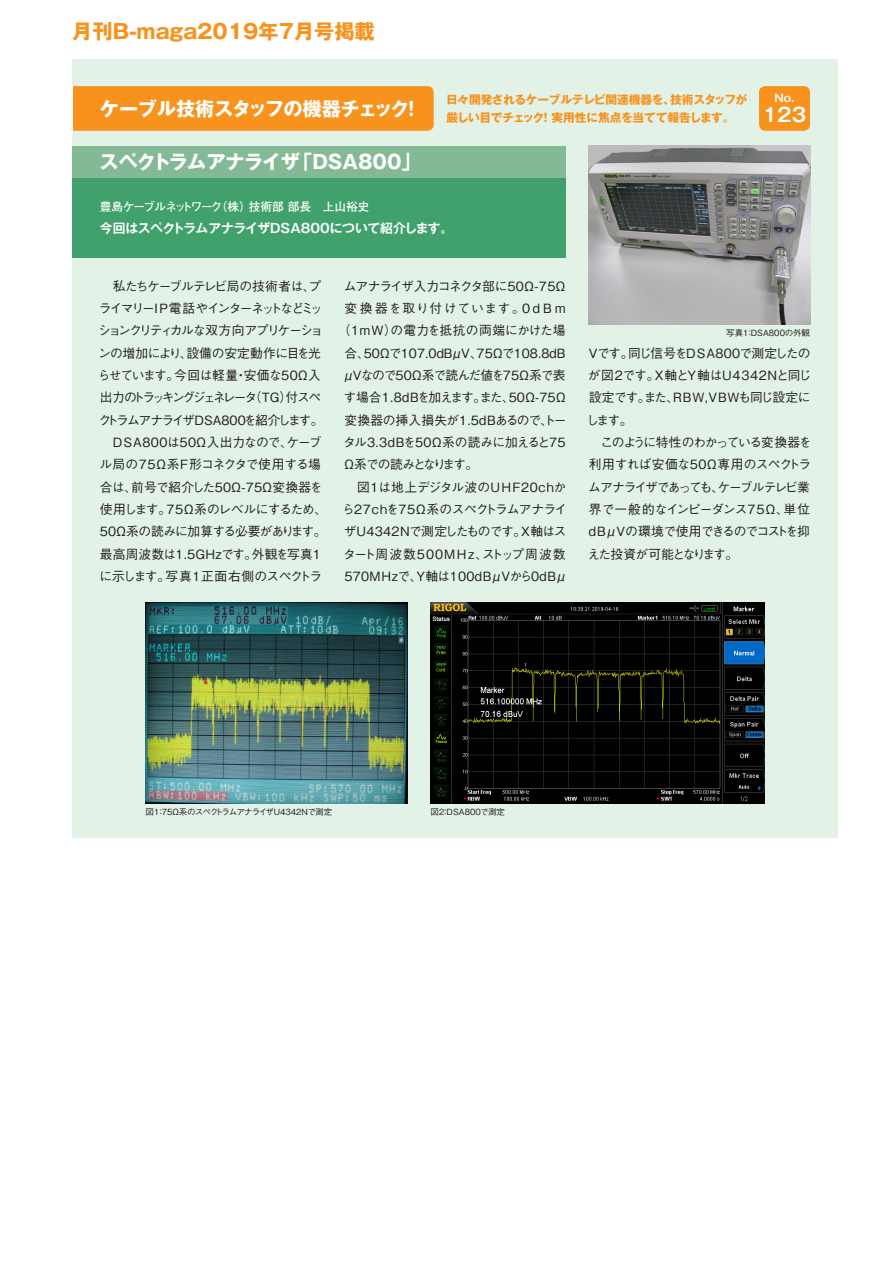
<style>
.page{position:relative;width:893px;height:1263px;background:#fff}
.page>*{position:absolute;margin:0;border:0;box-sizing:border-box;transform-origin:0 0}
.小見出し{font:700 20.25px "Gothic MB101 Pro";color:#f7931d}
.小見出し-2{font:700 19.2px "Gothic MB101 Pro";letter-spacing:-.02em;color:#fff}
.t1{font:700 19.2px "Gothic MB101 Pro De";color:#fff}
.Body{font:500 12.75px/22.4px "Gothic BBB Pro";letter-spacing:-.055em;color:#231f20;text-align:justify}
.Body-2{font:500 12.75px/22.4px "Gothic BBB Pro";letter-spacing:-.1em;color:#231f20}
.Body-3{font:500 12.75px/22.4px "Gothic BBB Pro";letter-spacing:-.005em;color:#231f20}
.Body-4{font:500 12.75px "Gothic BBB Pro";letter-spacing:-.085em;color:#231f20}
.Body-5{font:700 12.75px "Gothic MB101 Pro De";letter-spacing:-.01em;color:#fff}
.Body-6{font:500 12.75px "Gothic BBB Pro";letter-spacing:.01em;color:#231f20}
.Body-7{font:500 12.75px "Gothic BBB Pro";letter-spacing:-.08em;color:#231f20}
.Body-8{font:500 12.75px "Gothic BBB Pro";letter-spacing:.02em;color:#231f20}
.Body-9{font:500 12.75px "Gothic BBB Pro";letter-spacing:.07em;color:#231f20}
.Body-10{font:500 12.75px "Gothic BBB Pro";letter-spacing:-.14em;color:#231f20}
.t2{font:700 11.7px "Gothic MB101 Pro";letter-spacing:-.03em;color:#f7931d}
.t3{font:700 11.7px "Futo Go B101 Pro";letter-spacing:-.04em;color:#fff}
.t4{font:700 10.65px "Gothic MB101 Pro De";color:#fff}
.キャプション{font:500 8.55px "Gothic BBB Pro";letter-spacing:-.075em;color:#231f20}
.キャプション-2{font:500 8.55px "Gothic BBB Pro";color:#231f20}
</style>
<div class="page">
<div style="left:72px;top:60px;width:766px;height:778px;background:#e3f2e7"></div>
<div style="left:759px;top:86px;width:51px;height:45px;background:#f7931d;border-radius:6px"></div>
<div style="left:72px;top:169px;width:494px;height:88px;background:#41a16d"></div>
<div style="left:60px;top:86px;width:374px;height:45px;background:#f7931d;border-radius:6px"></div>
<div style="left:57px;top:84px;width:15px;height:50px;background:#fff"></div>
<div style="left:72px;top:146px;width:494px;height:32px;background:#84b995"></div>
<img style="left:589px;top:146px;width:221px;height:178px">
<img style="left:146px;top:603px;width:261px;height:201px">
<img style="left:431px;top:603px;width:333px;height:201px">
<p class="小見出し" style="left:72px;top:15px;width:304px">月刊B-maga2019年7月号掲載</p>
<p class="小見出し-2" style="left:100px;top:92px;width:323px">ケーブル技術スタッフの機器チェック！</p>
<p class="小見出し-2" style="left:100px;top:146px;width:323px">スペクトラムアナライザ「DSA800」</p>
<p class="t2" style="left:446px;top:90px;width:303px">日々開発されるケーブルテレビ関連機器を、技術スタッフが</p>
<p class="t2" style="left:446px;top:108px;width:289px">厳しい目でチェック！ 実用性に焦点を当てて報告します。</p>
<p class="t3" style="left:100px;top:197px;width:271px">豊島ケーブルネットワーク（株）技術部 部長　上山裕史</p>
<p class="Body-5" style="left:100px;top:217px;width:355px">今回はスペクトラムアナライザDSA800について紹介します。</p>
<p class="t4" style="left:775px;top:89px;width:21px">No.</p>
<p class="t1" style="left:763px;top:99px;width:45px">123</p>
<p class="Body-2" style="left:98px;top:273px;width:227px;text-indent:15px">私たちケーブルテレビ局の技術者は、プライマリーI P電話やインターネットなどミッションクリティカルな双方向アプリケーションの増加により、設備の安定動作に目を光らせています。今回は軽量・安価な50Ω入出力のトラッキングジェネレータ（TG）付スペクトラムアナライザDSA800を紹介します。</p>
<p class="Body" style="left:99px;top:430px;width:230px;text-align:center">DSA800は50Ω入出力なので、ケーブ<br>ル局の75Ω系F形コネクタで使用する場合は、前号で紹介した50Ω-75Ω変換器を使用します。75Ω系のレベルにするため、<br>50Ω系の読みに加算する必要があります。最高周波数は1.5GHzです。外観を写真１に示します。写真1正面右側のスペクトラ</p>
<p class="Body-7" style="left:344px;top:276px;width:225px">ムアナライザ入力コネクタ部に50Ω-75Ω</p>
<p class="Body-9" style="left:344px;top:298px;width:223px">変換器を取り付けています。0 d B m</p>
<p class="Body-8" style="left:338px;top:320px;width:229px">（1mW）の電力を抵抗の両端にかけた場</p>
<p class="Body-6" style="left:344px;top:343px;width:223px">合、50Ωで107.0dBμV、75Ωで108.8dB</p>
<p class="Body-4" style="left:342px;top:365px;width:225px">μVなので50Ω系で読んだ値を75Ω系で表</p>
<p class="Body-4" style="left:344px;top:387px;width:225px">す場合1.8dBを加えます。また、50Ω-75Ω</p>
<p class="Body-3" style="left:344px;top:407px;width:224px">変換器の挿入損失が1.5dBあるので、トー</p>
<p class="Body" style="left:343px;top:430px;width:224px">タル3.3dBを50Ω系の読みに加えると75</p>
<p class="Body-10" style="left:343px;top:454px;width:137px">Ω系での読みとなります。</p>
<p class="Body-3" style="left:342px;top:474px;width:227px;text-indent:15px">図1は地上デジタル波のUHF20chから27chを75Ω系のスペクトラムアナライザU4342Nで測定したものです。X軸はスタート周波数500MHz、ストップ周波数<br>570MHzで、Y軸は100dBμVから0dBμ</p>
<p class="キャプション-2" style="left:726px;top:326px;width:85px">写真1：DSA800の外観</p>
<p class="Body" style="left:586px;top:340px;width:227px">Vです。同じ信号をDSA800で測定したのが図2です。X軸とY軸はU4342Nと同じ設定です。また、RBW,VBWも同じ設定にします。</p>
<p class="Body" style="left:588px;top:430px;width:225px;text-indent:13px">このように特性のわかっている変換器を利用すれば安価な50Ω専用のスペクトラムアナライザであっても、ケーブルテレビ業界で一般的なインピーダンス75Ω、単位d BμVの環境で使用できるのでコストを抑えた投資が可能となります。</p>
<p class="キャプション" style="left:146px;top:805px;width:188px">図1：75Ω系のスペクトラムアナライザU4342Nで測定</p>
<p class="キャプション-2" style="left:431px;top:805px;width:76px">図2：DSA800で測定</p>
</div>
